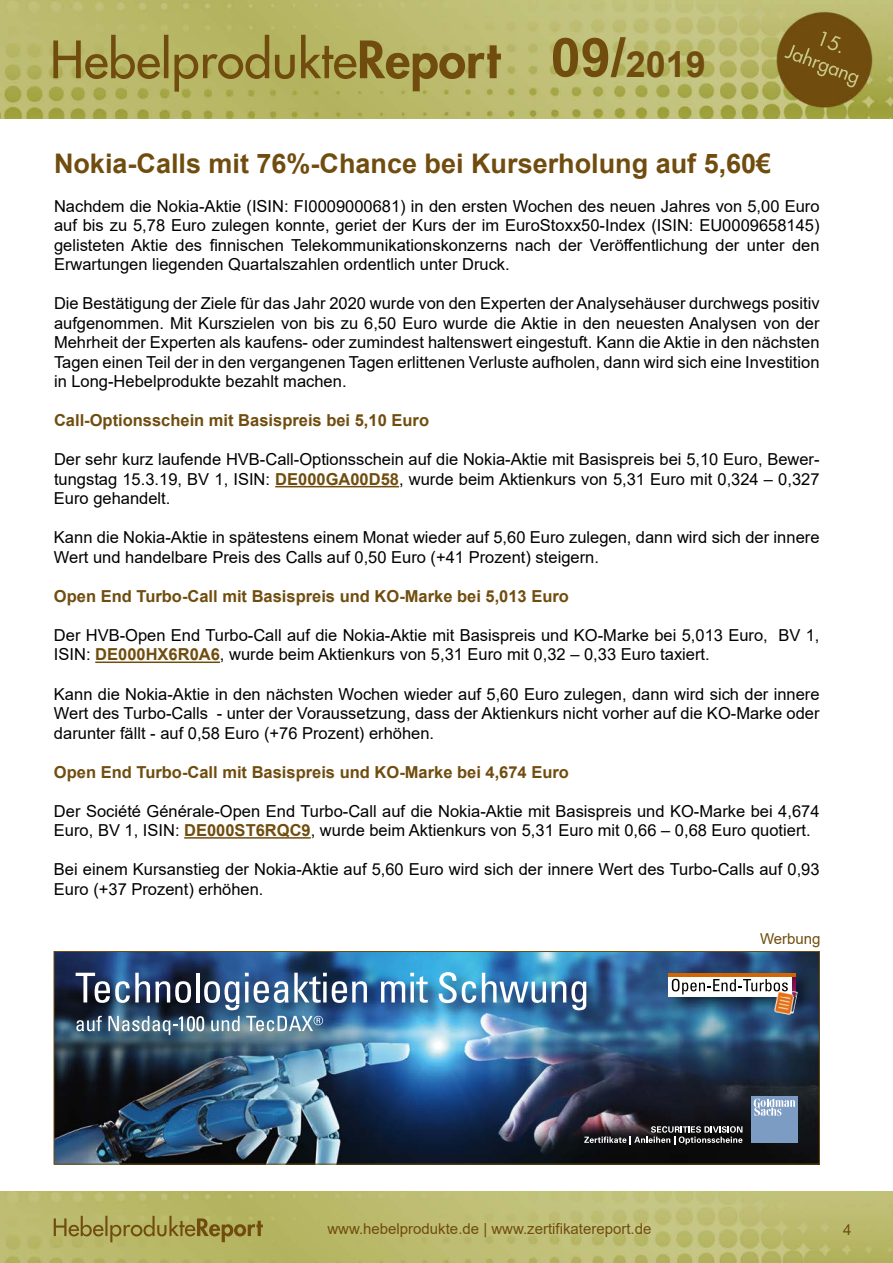
<style>
.page{position:relative;width:893px;height:1263px;background:#fff}
.page>*{position:absolute;margin:0;border:0;box-sizing:border-box;transform-origin:0 0}
.t1{font:700 36px "Arial";color:#704d0f}
.t2{font:700 27px "Arial";color:#704d0f}
.t3{font:16.5px/19.5px "Arial";color:#000;text-align:justify}
.t4{font:700 16.5px "Arial";color:#704d0f}
.t5{font:15px "Arial";color:#704d0f}
.s1{font-size:54px}
.s2{font-weight:700;color:#704d0f}
</style>
<div class="page">
<img style="left:0;top:1192px;width:893px;height:71px">
<img style="left:0;top:0;width:893px;height:119px">
<hr style="left:275px;top:486px;width:124px;height:1px;background:#704d0f">
<hr style="left:95px;top:661px;width:125px;height:2px;background:#704d0f">
<hr style="left:184px;top:837px;width:127px;height:2px;background:#704d0f">
<img style="left:56px;top:953px;width:762px;height:209px">
<img style="left:66px;top:953px;width:560px;height:97px">
<svg style="left:76px;top:973px;width:115px;height:30px"></svg>
<hr style="left:196px;top:973px;width:3px;height:29px;background:#fff">
<svg style="left:204px;top:981px;width:35px;height:24px"></svg>
<svg style="left:245px;top:973px;width:122px;height:30px"></svg>
<svg style="left:381px;top:973px;width:47px;height:30px"></svg>
<svg style="left:439px;top:972px;width:37px;height:31px"></svg>
<svg style="left:482px;top:973px;width:104px;height:37px"></svg>
<img style="left:68px;top:1005px;width:360px;height:52px">
<img style="left:225px;top:1005px;width:14px;height:5px">
<svg style="left:76px;top:1016px;width:26px;height:15px"></svg>
<svg style="left:108px;top:1016px;width:96px;height:19px;background:#738c9d"></svg>
<svg style="left:211px;top:1016px;width:29px;height:15px"></svg>
<svg style="left:246px;top:1016px;width:77px;height:15px"></svg>
<div style="left:751px;top:1096px;width:47px;height:47px;background:#7d9cc4"></div>
<svg style="left:754px;top:1099px;width:41px;height:17px"></svg>
<svg style="left:584px;top:1126px;width:158px;height:19px;background:#504d4f"></svg>
<img style="left:661px;top:965px;width:157px;height:54px">
<img style="left:792px;top:976px;width:4px;height:3px">
<div style="left:668px;top:976px;width:124px;height:21px;background:#fff"></div>
<hr style="left:668px;top:973px;width:128px;height:3px;background:#d36602">
<img style="left:773px;top:992px;width:25px;height:24px">
<svg style="left:672px;top:979px;width:124px;height:18px"></svg>
<div style="left:54px;top:951px;width:766px;height:213px;border:1px solid #704d0f"></div>
<h1 class="t1" style="left:551px;top:39px;width:157px"><span class="s1">09/</span>2019</h1>
<h2 class="t2" style="left:54px;top:144px;width:719px">Nokia-Calls mit 76%-Chance bei Kurserholung auf 5,60€</h2>
<p class="t3" style="left:54px;top:196px;width:767px">Nachdem die Nokia-Aktie (ISIN: FI0009000681) in den ersten Wochen des neuen Jahres von 5,00 Euro auf bis zu 5,78 Euro zulegen konnte, geriet der Kurs der im EuroStoxx50-Index (ISIN: EU0009658145) gelisteten Aktie des finnischen Telekommunikationskonzerns nach der Veröffentlichung der unter den Erwartungen liegenden Quartalszahlen ordentlich unter Druck.</p>
<p class="t3" style="left:54px;top:294px;width:767px">Die Bestätigung der Ziele für das Jahr 2020 wurde von den Experten der Analysehäuser durchwegs positiv aufgenommen. Mit Kurszielen von bis zu 6,50 Euro wurde die Aktie in den neuesten Analysen von der Mehrheit der Experten als kaufens- oder zumindest haltenswert eingestuft. Kann die Aktie in den nächsten Tagen einen Teil der in den vergangenen Tagen erlittenen Verluste aufholen, dann wird sich eine Investition in Long-Hebelprodukte bezahlt machen.</p>
<p class="t4" style="left:54px;top:409px;width:377px">Call-Optionsschein mit Basispreis bei 5,10 Euro</p>
<p class="t3" style="left:54px;top:450px;width:767px">Der sehr kurz laufende HVB-Call-Optionsschein auf die Nokia-Aktie mit Basispreis bei 5,10 Euro, Bewer&shy;tungstag 15.3.19, BV 1, ISIN: <span class="s2">DE000GA00D58</span>, wurde beim Aktienkurs von 5,31 Euro mit 0,324 – 0,327<br>Euro gehandelt.</p>
<p class="t3" style="left:54px;top:528px;width:767px">Kann die Nokia-Aktie in spätestens einem Monat wieder auf 5,60 Euro zulegen, dann wird sich der innere<br>Wert und handelbare Preis des Calls auf 0,50 Euro (+41 Prozent) steigern.</p>
<p class="t4" style="left:54px;top:584px;width:516px">Open End Turbo-Call mit Basispreis und KO-Marke bei 5,013 Euro</p>
<p class="t3" style="left:54px;top:625px;width:767px">Der HVB-Open End Turbo-Call auf die Nokia-Aktie mit Basispreis und KO-Marke bei 5,013 Euro, BV 1,<br>ISIN: <span class="s2">DE000HX6R0A6</span>, wurde beim Aktienkurs von 5,31 Euro mit 0,32 – 0,33 Euro taxiert.</p>
<p class="t3" style="left:54px;top:684px;width:767px">Kann die Nokia-Aktie in den nächsten Wochen wieder auf 5,60 Euro zulegen, dann wird sich der innere Wert des Turbo-Calls - unter der Voraussetzung, dass der Aktienkurs nicht vorher auf die KO-Marke oder darunter fällt - auf 0,58 Euro (+76 Prozent) erhöhen.</p>
<p class="t4" style="left:54px;top:760px;width:516px">Open End Turbo-Call mit Basispreis und KO-Marke bei 4,674 Euro</p>
<p class="t3" style="left:54px;top:801px;width:767px">Der Société Générale-Open End Turbo-Call auf die Nokia-Aktie mit Basispreis und KO-Marke bei 4,674<br>Euro, BV 1, ISIN: <span class="s2">DE000ST6RQC9</span>, wurde beim Aktienkurs von 5,31 Euro mit 0,66 – 0,68 Euro quotiert.</p>
<p class="t3" style="left:54px;top:859px;width:767px">Bei einem Kursanstieg der Nokia-Aktie auf 5,60 Euro wird sich der innere Wert des Turbo-Calls auf 0,93<br>Euro (+37 Prozent) erhöhen.</p>
<p class="t5" style="left:760px;top:929px;width:62px">Werbung</p>
<p class="t5" style="left:327px;top:1218px;width:326px">www.hebelprodukte.de | www.zertifikatereport.de</p>
<p class="t5" style="left:843px;top:1219px;width:10px">4</p>
</div>
